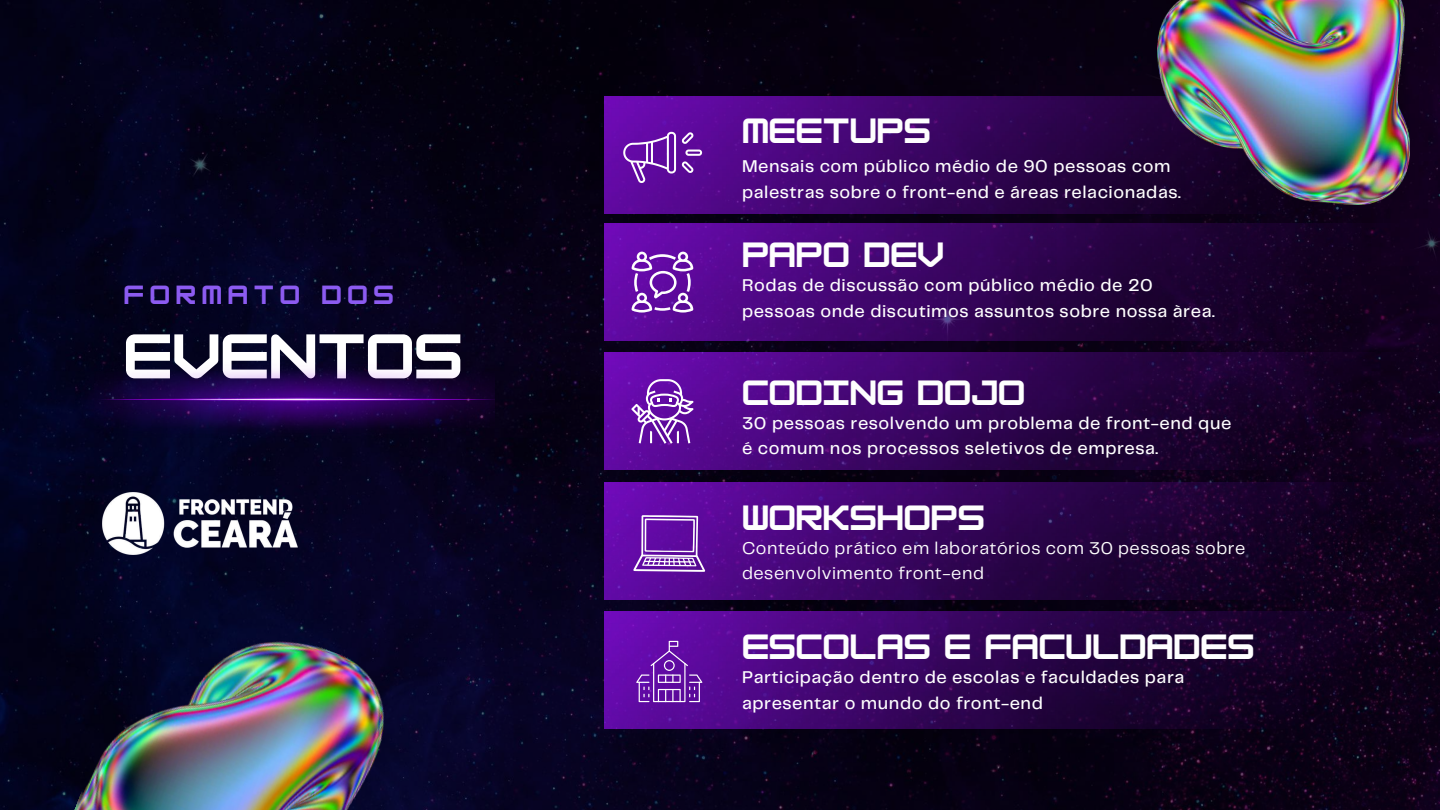
<style>
.page{position:relative;width:1440px;height:810px;background:#fff}
.page>*{position:absolute;margin:0;border:0;box-sizing:border-box;transform-origin:0 0}
.t1{font:700 55px "HK Modular";color:#fff}
.t2{font:700 30.7px "HK Modular";color:#fefefe}
.t3{font:700 23px "HK Modular";letter-spacing:.25em;color:#8c5bf1}
.t4{font:500 17.7px/25.2px "Telegraf";letter-spacing:.03em;color:#fefefe}
.t5{font:17.7px/25.2px "Telegraf";letter-spacing:.03em;color:#fefefe}
</style>
<div class="page">
<img style="left:0;top:0;width:1440px;height:810px">
<img style="left:604px;top:96px;width:836px;height:117px">
<img style="left:604px;top:224px;width:836px;height:117px">
<img style="left:604px;top:353px;width:836px;height:117px">
<img style="left:103px;top:493px;width:194px;height:61px">
<svg style="left:623px;top:132px;width:79px;height:51px;background:#7b35af"></svg>
<svg style="left:632px;top:252px;width:61px;height:60px"></svg>
<svg style="left:631px;top:379px;width:62px;height:65px"></svg>
<img style="left:71px;top:359px;width:424px;height:81px">
<img style="left:604px;top:482px;width:836px;height:117px">
<svg style="left:633px;top:515px;width:72px;height:57px;background:#8645b7"></svg>
<img style="left:604px;top:612px;width:836px;height:117px">
<svg style="left:636px;top:641px;width:66px;height:61px;background:#762db0"></svg>
<img style="left:1158px;top:0;width:252px;height:204px">
<img style="left:52px;top:585px;width:368px;height:225px">
<h2 class="t2" style="left:742px;top:113px;width:190px">MEETUPS</h2>
<p class="t4" style="left:742px;top:155px;width:440px">Mensais com público médio de 90 pessoas com palestras sobre o front-end e áreas relacionadas.</p>
<h2 class="t2" style="left:742px;top:236px;width:204px">PAPO DEV</h2>
<p class="t3" style="left:124px;top:281px;width:271px">FORMATO DOS</p>
<p class="t4" style="left:742px;top:274px;width:474px">Rodas de discussão com público médio de 20 pessoas onde discutimos assuntos sobre nossa àrea.</p>
<h1 class="t1" style="left:124px;top:323px;width:340px">EVENTOS</h1>
<h2 class="t2" style="left:742px;top:375px;width:285px">CODING DOJO</h2>
<p class="t4" style="left:742px;top:411px;width:491px">30 pessoas resolvendo um problema de front-end que é comum nos processos seletivos de empresa.</p>
<h2 class="t2" style="left:742px;top:499px;width:244px">WORKSHOPS</h2>
<p class="t5" style="left:742px;top:536px;width:505px">Conteúdo prático em laboratórios com 30 pessoas sobre desenvolvimento front-end</p>
<h2 class="t2" style="left:742px;top:628px;width:514px">ESCOLAS E FACULDADES</h2>
<p class="t4" style="left:742px;top:666px;width:444px">Participação dentro de escolas e faculdades para apresentar o mundo do front-end</p>
</div>
